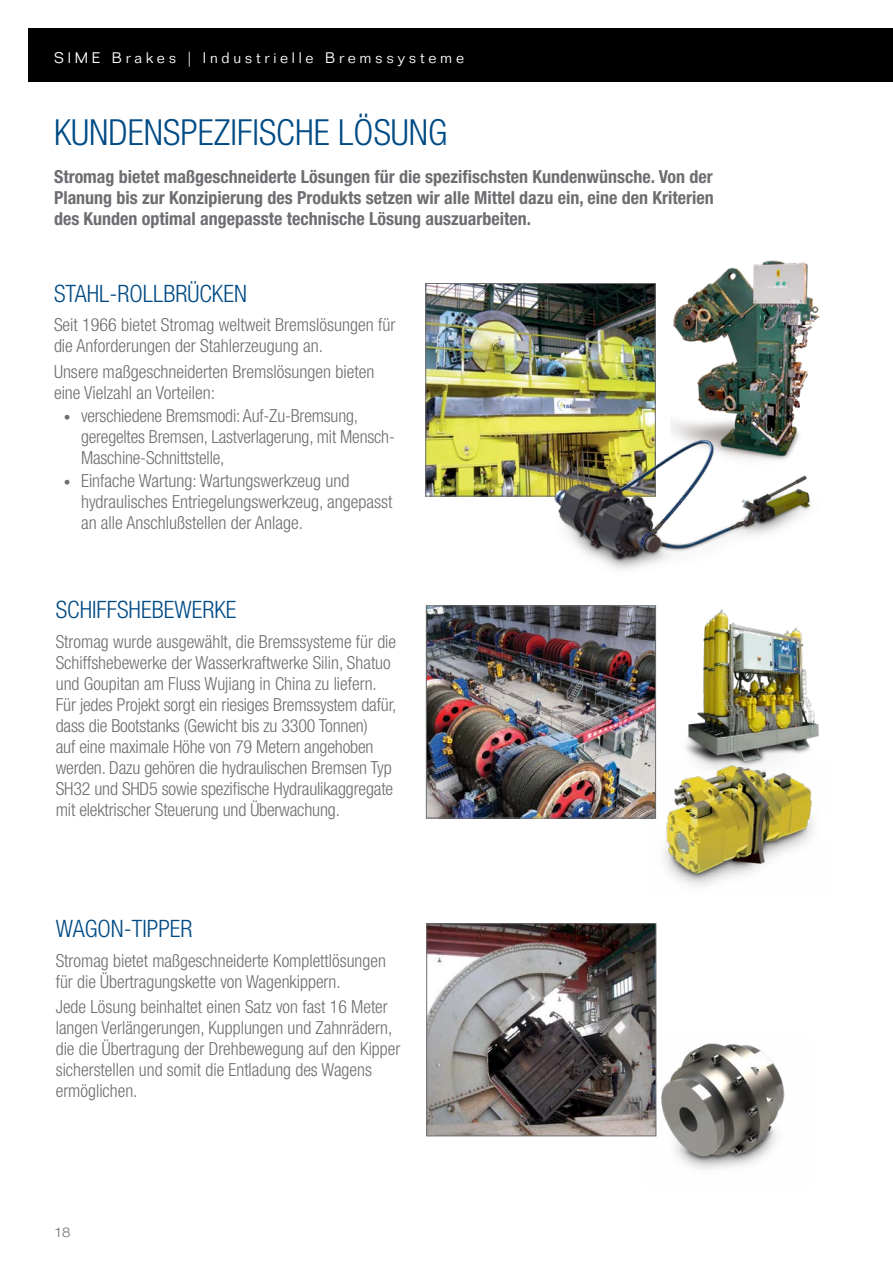
<style>
.page{position:relative;width:893px;height:1263px;background:#fff}
.page>*{position:absolute;margin:0;border:0;box-sizing:border-box;transform-origin:0 0}
.t1{font:300 condensed 36px "Helvetica Neue LT Std";color:#004b85}
.t2{font:300 condensed 24px "Helvetica Neue LT Std";color:#004b85}
.t3{font:300 condensed 18px/21px "Helvetica Neue LT Std";color:#6d6e71}
.t4{font:700 condensed 18px/21px "Helvetica Neue LT Std";color:#6d6e71;text-align:justify}
.t5{font:300 15px "Folio Std";letter-spacing:.25em;color:#fff}
.t6{font:300 13.5px "Helvetica Neue LT Std";color:#6d6e71;scale:1.1 1}
.s1{font-size:13.5px}
</style>
<div class="page">
<div style="left:29px;top:28px;width:864px;height:54px;background:#000"></div>
<img style="left:428px;top:925px;width:226px;height:209px">
<div style="left:426px;top:923px;width:230px;height:213px;border:1px solid #6d6e71"></div>
<img style="left:427px;top:285px;width:226px;height:209px">
<div style="left:425px;top:283px;width:230px;height:213px;border:1px solid #6d6e71"></div>
<img style="left:428px;top:608px;width:226px;height:208px">
<div style="left:426px;top:606px;width:230px;height:212px;border:1px solid #6d6e71"></div>
<img style="left:648px;top:762px;width:166px;height:124px">
<img style="left:679px;top:615px;width:140px;height:171px">
<img style="left:670px;top:260px;width:150px;height:173px">
<img style="left:644px;top:1035px;width:141px;height:135px">
<img style="left:533px;top:433px;width:278px;height:182px">
<p class="t5" style="left:54px;top:48px;width:412px">SIME Brakes | Industrielle Bremssysteme</p>
<p class="t1" style="left:54px;top:111px;width:395px">KUNDENSPEZIFISCHE LÖSUNG</p>
<p class="t4" style="left:54px;top:166px;width:661px">Stromag bietet maßgeschneiderte Lösungen für die spezifischsten Kundenwünsche. Von der Planung bis zur Konzipierung des Produkts setzen wir alle Mittel dazu ein, eine den Kriterien des Kunden optimal angepasste technische Lösung auszuarbeiten.</p>
<p class="t2" style="left:54px;top:279px;width:194px">STAHL-ROLLBRÜCKEN</p>
<p class="t3" style="left:54px;top:314px;width:343px">Seit 1966 bietet Stromag weltweit Bremslösungen für die Anforderungen der Stahlerzeugung an.</p>
<p class="t3" style="left:54px;top:360px;width:322px">Unsere maßgeschneiderten Bremslösungen bieten eine Vielzahl an Vorteilen:</p>
<p class="t3" style="left:81px;top:405px;width:315px;text-indent:-17px"><span class="s1">•</span> verschiedene Bremsmodi: Auf-Zu-Bremsung, geregeltes Bremsen, Lastverlagerung, mit Mensch-<br>Maschine-Schnittstelle,</p>
<p class="t3" style="left:81px;top:470px;width:313px;text-indent:-17px"><span class="s1">•</span> Einfache Wartung: Wartungswerkzeug und hydraulisches Entriegelungswerkzeug, angepasst an alle Anschlußstellen der Anlage.</p>
<p class="t2" style="left:56px;top:596px;width:182px">SCHIFFSHEBEWERKE</p>
<p class="t3" style="left:56px;top:631px;width:342px">Stromag wurde ausgewählt, die Bremssysteme für die<br>Schiffshebewerke der Wasserkraftwerke Silin, Shatuo und Goupitan am Fluss Wujiang in China zu liefern.</p>
<p class="t3" style="left:56px;top:694px;width:342px">Für jedes Projekt sorgt ein riesiges Bremssystem dafür, dass die Bootstanks (Gewicht bis zu 3300 Tonnen)<br>auf eine maximale Höhe von 79 Metern angehoben werden. Dazu gehören die hydraulischen Bremsen Typ SH32 und SHD5 sowie spezifische Hydraulikaggregate mit elektrischer Steuerung und Überwachung.</p>
<p class="t2" style="left:56px;top:915px;width:138px">WAGON-TIPPER</p>
<p class="t3" style="left:56px;top:950px;width:332px">Stromag bietet maßgeschneiderte Komplettlösungen für die Übertragungskette von Wagenkippern.</p>
<p class="t3" style="left:56px;top:996px;width:346px">Jede Lösung beinhaltet einen Satz von fast 16 Meter langen Verlängerungen, Kupplungen und Zahnrädern, die die Übertragung der Drehbewegung auf den Kipper sicherstellen und somit die Entladung des Wagens ermöglichen.</p>
<p class="t6" style="left:54px;top:1224px;width:17px">18</p>
</div>
